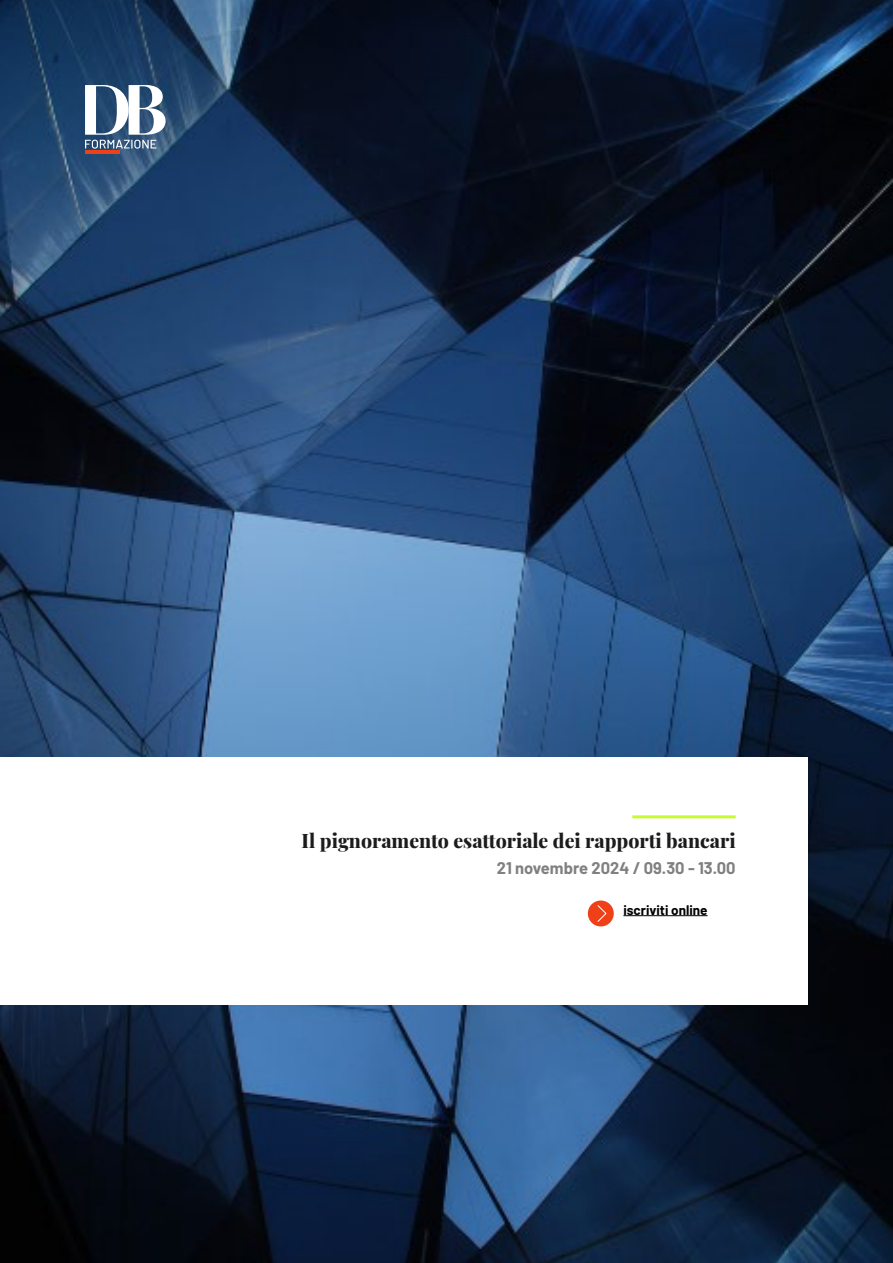
<style>
.page{position:relative;width:893px;height:1263px;background:#fff}
.page>*{position:absolute;margin:0;border:0;box-sizing:border-box;transform-origin:0 0}
.t1{font:800 19.5px "Playfair Display";color:#1c1c1c}
.t2{font:700 16.5px "Barlow";color:#808080}
.t3{font:700 13.5px "Barlow";color:#000}
</style>
<div class="page">
<img style="left:0;top:0;width:893px;height:1263px">
<div style="left:0;top:757px;width:808px;height:248px;background:#fff"></div>
<hr style="left:85px;top:151px;width:35px;height:3px;background:#f04017">
<svg style="left:85px;top:85px;width:81px;height:64px"></svg>
<hr style="left:632px;top:815px;width:104px;height:3px;background:#c9fa30">
<hr style="left:623px;top:915px;width:85px;height:1px;background:#000">
<div style="left:588px;top:900px;width:26px;height:26px;background:#f04017;border-radius:50%"></div>
<svg style="left:597px;top:905px;width:10px;height:17px"></svg>
<p class="t1" style="left:302px;top:825px;width:435px">Il pignoramento esattoriale dei rapporti bancari</p>
<p class="t2" style="left:497px;top:856px;width:240px">21 novembre 2024 / 09.30 - 13.00</p>
<p class="t3" style="left:623px;top:900px;width:86px">iscriviti online</p>
</div>
